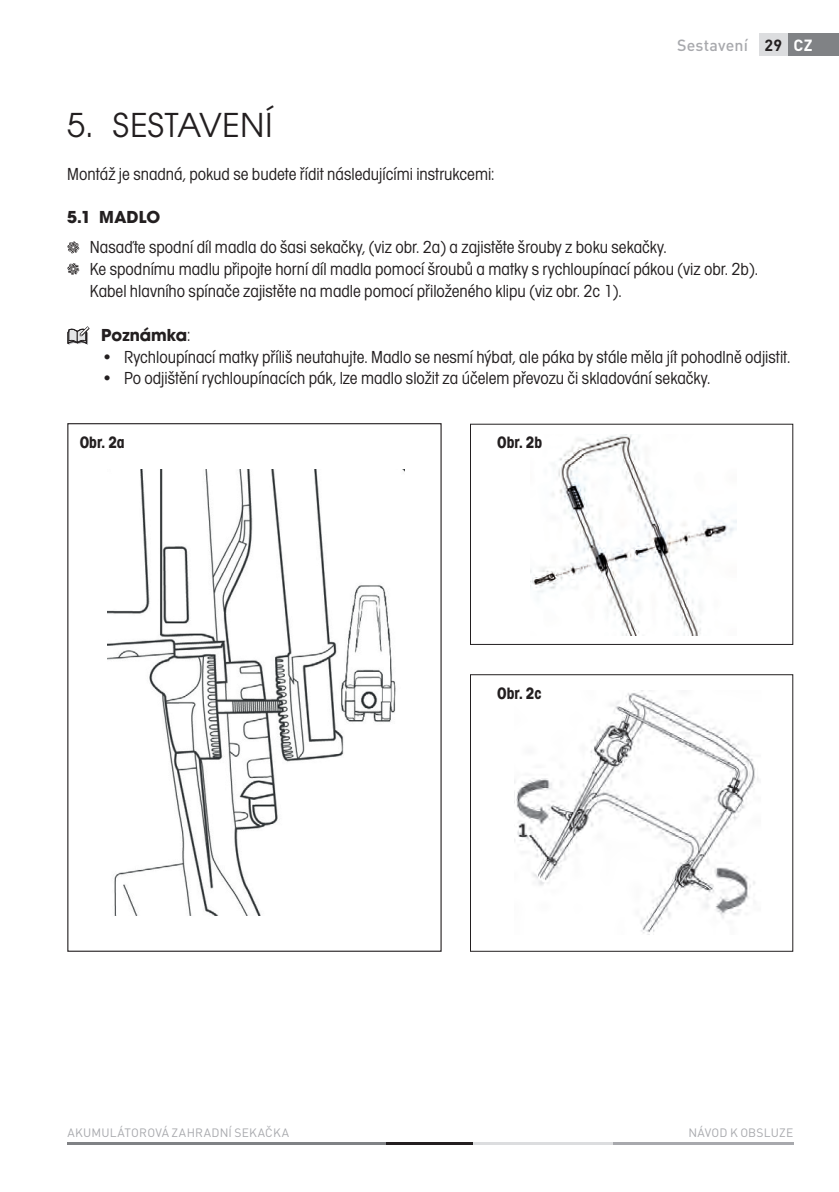
<style>
.page{position:relative;width:839px;height:1192px;background:#fff}
.page>*{position:absolute;margin:0;border:0;box-sizing:border-box;transform-origin:0 0}
.t1{font:36px "Avant Gar Got Itc TOT Boo";letter-spacing:.005em;color:#231f20}
.t2{font:18px/21.6px "Avant Gar Got Itc TOT Boo Con";color:#231f20}
.t3{font:700 18px "Avant Gar Got Itc TOT";color:#231f20}
.t4{font:17px "Avant Gar Got Itc TOT Bol Con";color:#231f20}
.t5{font:500 16px "DIN Pro";letter-spacing:.01em;color:#a8a9ad}
.t6{font:700 16px "DIN Pro";color:#fff}
.t7{font:12px "DIN Pro";letter-spacing:.015em;color:#a8a9ad}
.s1{font-weight:700;color:#231f20}
.s2{font-family:"Avant Gar Got Itc TOT Boo Con";font-weight:400}
</style>
<div class="page">
<hr style="left:612px;top:1142px;width:181px;height:2px;background:#a8a9ad">
<hr style="left:473px;top:1142px;width:139px;height:2px;background:#dcdddf">
<hr style="left:67px;top:1142px;width:319px;height:2px;background:#808285">
<hr style="left:386px;top:1142px;width:87px;height:2px;background:#231f20">
<div style="left:787px;top:33px;width:52px;height:23px;background:#808285"></div>
<div style="left:759px;top:33px;width:28px;height:23px;background:#dcdddf"></div>
<svg style="left:67px;top:241px;width:12px;height:12px"></svg>
<svg style="left:67px;top:263px;width:12px;height:12px"></svg>
<svg style="left:67px;top:326px;width:23px;height:19px"></svg>
<img style="left:107px;top:469px;width:297px;height:447px">
<img style="left:530px;top:435px;width:206px;height:200px">
<img style="left:516px;top:690px;width:243px;height:243px">
<div style="left:470px;top:674px;width:323px;height:277px;border:1px solid #231f20"></div>
<div style="left:470px;top:424px;width:323px;height:221px;border:1px solid #231f20"></div>
<p class="t5" style="left:677px;top:40px;width:107px">Sestavení <span class="s1">29</span></p>
<p class="t6" style="left:793px;top:39px;width:21px">CZ</p>
<h1 class="t1" style="left:67px;top:112px;width:207px">5. SESTAVENÍ</h1>
<p class="t2" style="left:67px;top:165px;width:429px">Montáž je snadná, pokud se budete řídit následujícími instrukcemi:</p>
<p class="t3" style="left:67px;top:211px;width:95px">5.1 MADLO</p>
<p class="t2" style="left:90px;top:238px;width:669px">Nasaďte spodní díl madla do šasi sekačky, (viz obr. 2a) a zajistěte šrouby z boku sekačky.<br>Ke spodnímu madlu připojte horní díl madla pomocí šroubů a matky s rychloupínací pákou (viz obr. 2b).<br>Kabel hlavního spínače zajistěte na madle pomocí přiloženého klipu (viz obr. 2c 1).</p>
<p class="t3" style="left:101px;top:329px;width:91px">Poznámka<span class="s2">:</span></p>
<p class="t2" style="left:101px;top:347px;width:690px">• Rychloupínací matky příliš neutahujte. Madlo se nesmí hýbat, ale páka by stále měla jít pohodlně odjistit.</p>
<p class="t2" style="left:101px;top:369px;width:610px">• Po odjištění rychloupínacích pák, lze madlo složit za účelem převozu či skladování sekačky.</p>
<p class="t4" style="left:80px;top:436px;width:46px">Obr. 2a</p>
<p class="t4" style="left:497px;top:436px;width:46px">Obr. 2b</p>
<p class="t4" style="left:497px;top:687px;width:46px">Obr. 2c</p>
<p class="t7" style="left:67px;top:1127px;width:223px">AKUMULÁTOROVÁ ZAHRADNÍ SEKAČKA</p>
<p class="t7" style="left:688px;top:1127px;width:106px">NÁVOD K OBSLUZE</p>
</div>
